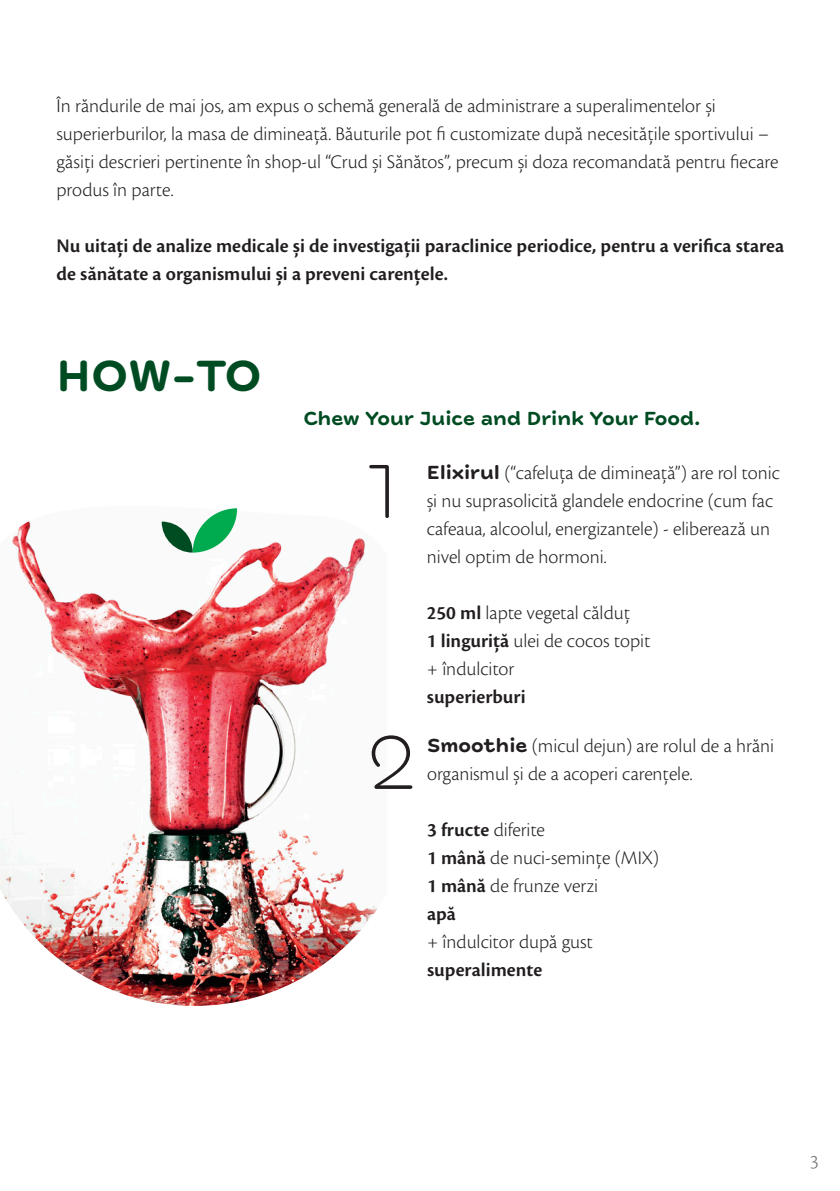
<style>
.page{position:relative;width:840px;height:1191px;background:#fff}
.page>*{position:absolute;margin:0;border:0;box-sizing:border-box;transform-origin:0 0}
.t1{font:300 80px "Farm New";color:#221e1f}
.t2{font:700 46px "Crud";color:#004c22}
.t3{font:300 20px/28px "Cronos Pro";color:#221e1f}
.t4{font:600 20px/28px "Cronos Pro";color:#221e1f}
.t5{font:700 20px "Crud";color:#004c22}
.t6{font:300 20px "Cronos Pro";color:#6c6d70}
.s1{font-family:"Crud";font-weight:700}
.s2{font-weight:600}
</style>
<div class="page">
<img style="left:0;top:508px;width:378px;height:498px">
<svg style="left:162px;top:508px;width:75px;height:44px"></svg>
<p class="t3" style="left:56px;top:92px;width:723px">În răndurile de mai jos, am expus o schemă generală de administrare a superalimentelor și superierburilor, la masa de dimineață. Băuturile pot fi customizate după necesitățile sportivului – găsiți descrieri pertinente în shop-ul “Crud și Sănătos”, precum și doza recomandată pentru fiecare produs în parte.</p>
<p class="t4" style="left:56px;top:232px;width:728px">Nu uitați de analize medicale și de investigații paraclinice periodice, pentru a verifica starea de sănătate a organismului și a preveni carențele.</p>
<h2 class="t2" style="left:56px;top:346px;width:207px">HOW-TO</h2>
<p class="t5" style="left:303px;top:406px;width:398px">Chew Your Juice and Drink Your Food.</p>
<p class="t3" style="left:426px;top:459px;width:354px"><span class="s1">Elixirul</span> (“cafeluța de dimineață”) are rol tonic și nu suprasolicită glandele endocrine (cum fac cafeaua, alcoolul, energizantele) - eliberează un nivel optim de hormoni.</p>
<p class="t3" style="left:426px;top:599px;width:225px"><span class="s2">250 ml</span> lapte vegetal călduț<br><span class="s2">1 linguriță</span> ulei de cocos topit + îndulcitor</p>
<p class="t4" style="left:426px;top:683px;width:100px">superierburi</p>
<h1 class="t1" style="left:365px;top:444px;width:35px">1</h1>
<h1 class="t1" style="left:365px;top:715px;width:53px">2</h1>
<p class="t3" style="left:427px;top:731px;width:348px"><span class="s1">Smoothie</span> (micul dejun) are rolul de a hrăni organismul și de a acoperi carențele.</p>
<p class="t3" style="left:427px;top:815px;width:233px"><span class="s2">3 fructe</span> diferite<br><span class="s2">1 mână</span> de nuci-semințe (MIX)<br><span class="s2">1 mână</span> de frunze verzi<br><span class="s2">apă</span></p>
<p class="t3" style="left:427px;top:927px;width:167px">+ îndulcitor după gust</p>
<p class="t4" style="left:427px;top:955px;width:117px">superalimente</p>
<p class="t6" style="left:809px;top:1150px;width:10px">3</p>
</div>
